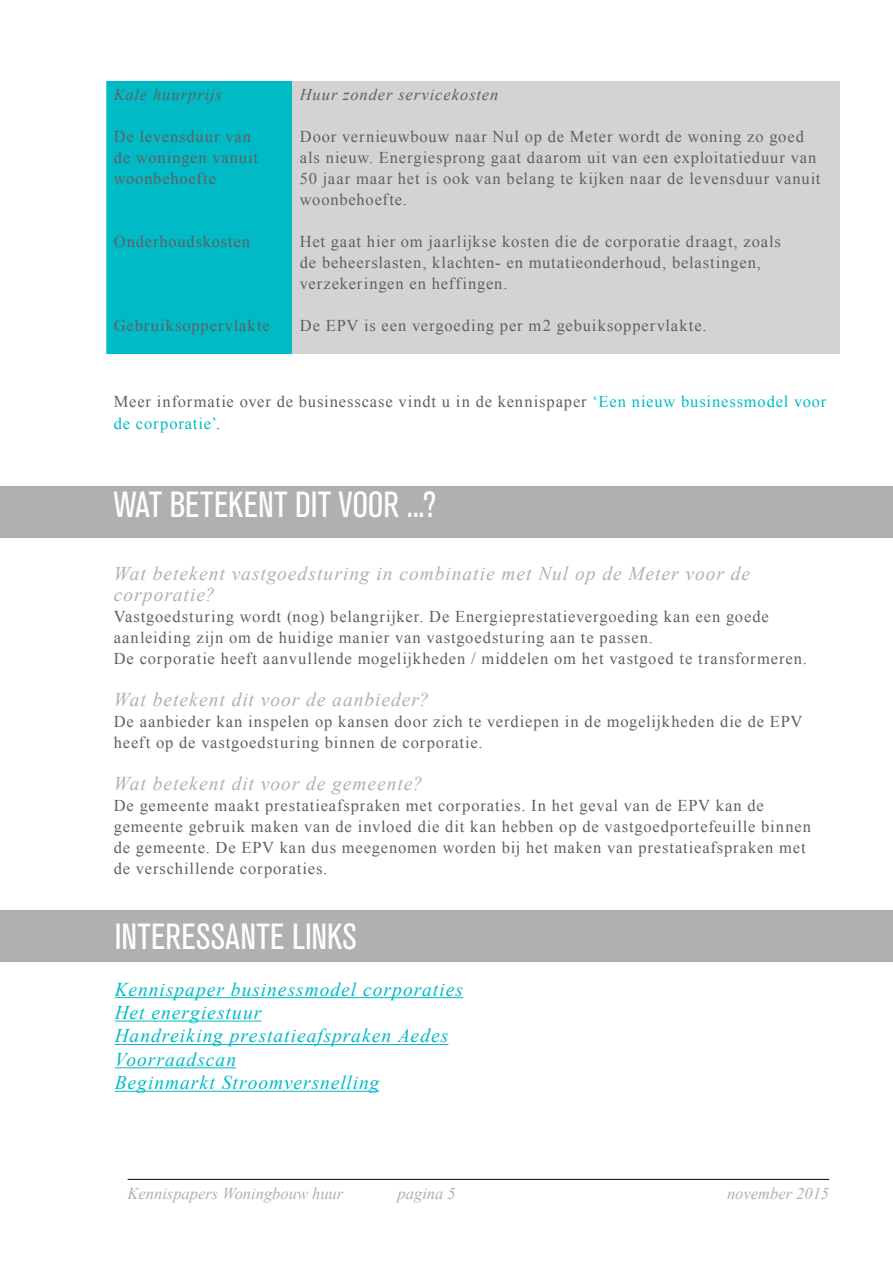
<style>
.page{position:relative;width:893px;height:1263px;background:#fff}
.page>*{position:absolute;margin:0;border:0;box-sizing:border-box;transform-origin:0 0}
.t1{font:condensed 36px "Akzidenz Grotesk BQ";letter-spacing:.005em;color:#fff}
.t2{font:italic 19.5px/21px "Times New Roman";letter-spacing:.05em;color:#b1b0b0}
.t3{font:italic 19.5px/23.4px "Times New Roman";letter-spacing:.05em;color:#00bac6}
.t4{font:16.5px/21px "Times New Roman";letter-spacing:.05em;color:#606061}
.t5{font:italic 16.5px "Times New Roman";color:#b1b0b0}
.t6{font:italic 16.5px "Times New Roman";letter-spacing:.055em;color:#606061}
.s1{color:#00bac6}
</style>
<div class="page">
<hr style="left:128px;top:1179px;width:701px;height:1px;background:#000">
<div style="left:110px;top:85px;width:179px;height:265px;background:#00bac6"></div>
<div style="left:106px;top:81px;width:186px;height:273px;border:8px solid #00bac6"></div>
<div style="left:296px;top:85px;width:540px;height:265px;background:#d4d2d2"></div>
<div style="left:292px;top:81px;width:548px;height:273px;border:8px solid #d4d2d2"></div>
<div style="left:0;top:486px;width:893px;height:51px;background:#b1b0b0"></div>
<div style="left:0;top:910px;width:893px;height:51px;background:#b1b0b0"></div>
<hr style="left:115px;top:997px;width:348px;height:1px;background:#00bac6">
<hr style="left:115px;top:1020px;width:146px;height:1px;background:#00bac6">
<hr style="left:115px;top:1044px;width:333px;height:1px;background:#00bac6">
<hr style="left:115px;top:1067px;width:121px;height:1px;background:#00bac6">
<hr style="left:115px;top:1091px;width:264px;height:1px;background:#00bac6">
<p class="t6" style="left:114px;top:83px;width:110px">Kale huurprijs</p>
<p class="t4" style="left:114px;top:126px;width:146px">De levensduur van de woningen vanuit woonbehoefte</p>
<p class="t4" style="left:114px;top:231px;width:138px">Onderhoudskosten</p>
<p class="t4" style="left:114px;top:315px;width:158px">Gebruiksoppervlakte</p>
<p class="t6" style="left:300px;top:83px;width:200px">Huur zonder servicekosten</p>
<p class="t4" style="left:300px;top:126px;width:522px">Door vernieuwbouw naar Nul op de Meter wordt de woning zo goed als nieuw. Energiesprong gaat daarom uit van een exploitatieduur van 50 jaar maar het is ook van belang te kijken naar de levensduur vanuit woonbehoefte.</p>
<p class="t4" style="left:300px;top:231px;width:482px">Het gaat hier om jaarlijkse kosten die de corporatie draagt, zoals de beheerslasten, klachten- en mutatieonderhoud, belastingen, verzekeringen en heffingen.</p>
<p class="t4" style="left:300px;top:315px;width:408px">De EPV is een vergoeding per m2 gebuiksoppervlakte.</p>
<p class="t4" style="left:114px;top:391px;width:714px">Meer informatie over de businesscase vindt u in de kennispaper <span class="s1">‘Een nieuw businessmodel voor de corporatie’</span>.</p>
<h1 class="t1" style="left:114px;top:484px;width:324px">WAT BETEKENT DIT VOOR ...?</h1>
<p class="t2" style="left:114px;top:562px;width:638px">Wat betekent vastgoedsturing in combinatie met Nul op de Meter voor de corporatie?</p>
<p class="t4" style="left:114px;top:605px;width:695px">Vastgoedsturing wordt (nog) belangrijker. De Energieprestatievergoeding kan een goede aanleiding zijn om de huidige manier van vastgoedsturing aan te passen.<br>De corporatie heeft aanvullende mogelijkheden / middelen om het vastgoed te transformeren.</p>
<p class="t2" style="left:114px;top:688px;width:317px">Wat betekent dit voor de aanbieder?</p>
<p class="t4" style="left:114px;top:710px;width:690px">De aanbieder kan inspelen op kansen door zich te verdiepen in de mogelijkheden die de EPV heeft op de vastgoedsturing binnen de corporatie.</p>
<p class="t2" style="left:114px;top:772px;width:310px">Wat betekent dit voor de gemeente?</p>
<p class="t4" style="left:114px;top:794px;width:699px">De gemeente maakt prestatieafspraken met corporaties. In het geval van de EPV kan de gemeente gebruik maken van de invloed die dit kan hebben op de vastgoedportefeuille binnen de gemeente. De EPV kan dus meegenomen worden bij het maken van prestatieafspraken met de verschillende corporaties.</p>
<h1 class="t1" style="left:115px;top:916px;width:243px">INTERESSANTE LINKS</h1>
<p class="t3" style="left:115px;top:977px;width:350px">Kennispaper businessmodel corporaties<br>Het energiestuur<br>Handreiking prestatieafspraken Aedes<br>Voorraadscan<br>Beginmarkt Stroomversnelling</p>
<p class="t5" style="left:128px;top:1182px;width:217px">Kennispapers Woningbouw huur</p>
<p class="t5" style="left:398px;top:1182px;width:60px">pagina 5</p>
<p class="t5" style="left:727px;top:1182px;width:104px">november 2015</p>
</div>
